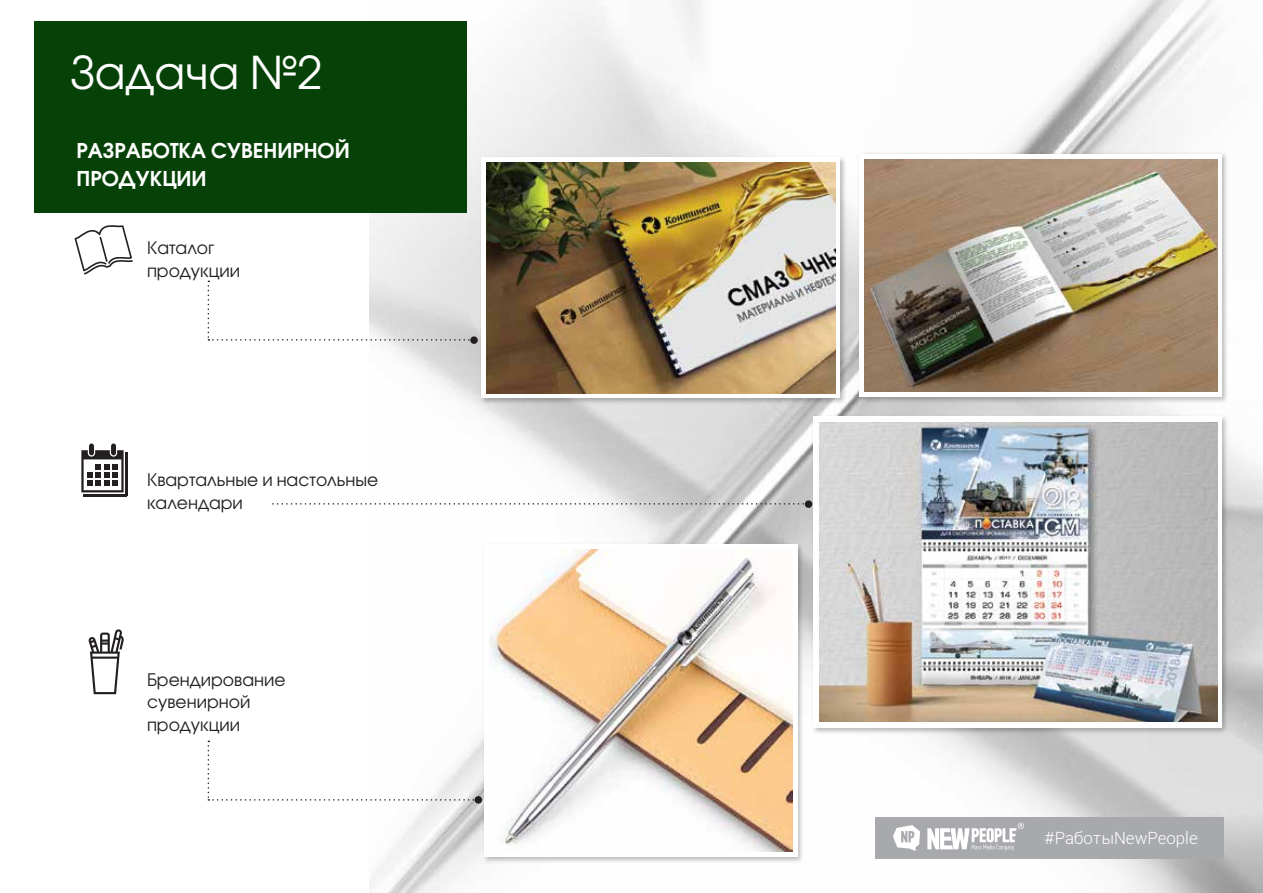
<style>
.page{position:relative;width:1263px;height:893px;background:#fff}
.page>*{position:absolute;margin:0;border:0;box-sizing:border-box;transform-origin:0 0}
.t1{font:45px "Avant Garde Gothic C";color:#fff}
.t2{font:600 20.4px/28.5px "Avant Garde Gothic C";color:#fff}
.t3{font:17.25px/22.5px "Avant Garde Gothic C";color:#231f20}
.t4{font:300 16.8px "Roboto";color:#fff}
</style>
<div class="page">
<img style="left:370px;top:0;width:893px;height:893px">
<div style="left:34px;top:22px;width:432px;height:191px;background:#064207"></div>
<img style="left:809px;top:412px;width:422px;height:324px">
<div style="left:813px;top:416px;width:409px;height:312px;background:#fff"></div>
<img style="left:819px;top:423px;width:398px;height:298px">
<img style="left:477px;top:153px;width:372px;height:254px">
<svg style="left:481px;top:158px;width:359px;height:240px"></svg>
<img style="left:486px;top:163px;width:349px;height:230px">
<img style="left:855px;top:150px;width:376px;height:256px">
<div style="left:859px;top:154px;width:363px;height:243px;background:#fff"></div>
<img style="left:864px;top:159px;width:353px;height:233px">
<img style="left:480px;top:540px;width:326px;height:326px">
<div style="left:484px;top:545px;width:313px;height:312px;background:#fff"></div>
<img style="left:490px;top:550px;width:302px;height:302px">
<div style="left:89px;top:443px;width:5px;height:12px;background:#231f20;border-radius:3px"></div>
<div style="left:111px;top:443px;width:5px;height:12px;background:#231f20;border-radius:3px"></div>
<svg style="left:81px;top:450px;width:43px;height:42px"></svg>
<hr style="left:83px;top:494px;width:44px;height:2px;background:#231f20">
<hr style="left:125px;top:452px;width:2px;height:44px;background:#231f20">
<svg style="left:88px;top:629px;width:36px;height:65px"></svg>
<div style="left:876px;top:818px;width:348px;height:41px;background:#a7a9ac"></div>
<svg style="left:893px;top:825px;width:27px;height:26px"></svg>
<svg style="left:927px;top:823px;width:97px;height:28px"></svg>
<svg style="left:75px;top:225px;width:58px;height:49px"></svg>
<svg style="left:208px;top:281px;width:267px;height:60px"></svg>
<svg style="left:208px;top:741px;width:271px;height:60px"></svg>
<svg style="left:273px;top:503px;width:532px;height:2px"></svg>
<div style="left:470px;top:336px;width:8px;height:8px;background:#231f20;border-radius:50%"></div>
<div style="left:805px;top:500px;width:7px;height:8px;background:#231f20;border-radius:50%"></div>
<div style="left:475px;top:796px;width:7px;height:8px;background:#231f20;border-radius:50%"></div>
<h1 class="t1" style="left:70px;top:46px;width:253px">Задача №2</h1>
<p class="t2" style="left:76px;top:136px;width:275px">РАЗРАБОТКА СУВЕНИРНОЙ<br>ПРОДУКЦИИ</p>
<p class="t3" style="left:147px;top:236px;width:95px">Каталог продукции</p>
<p class="t3" style="left:147px;top:468px;width:233px">Квартальные и настольные календари</p>
<p class="t3" style="left:147px;top:668px;width:140px">Брендирование сувенирной продукции</p>
<p class="t4" style="left:1044px;top:826px;width:155px">#РаботыNewPeople</p>
</div>
